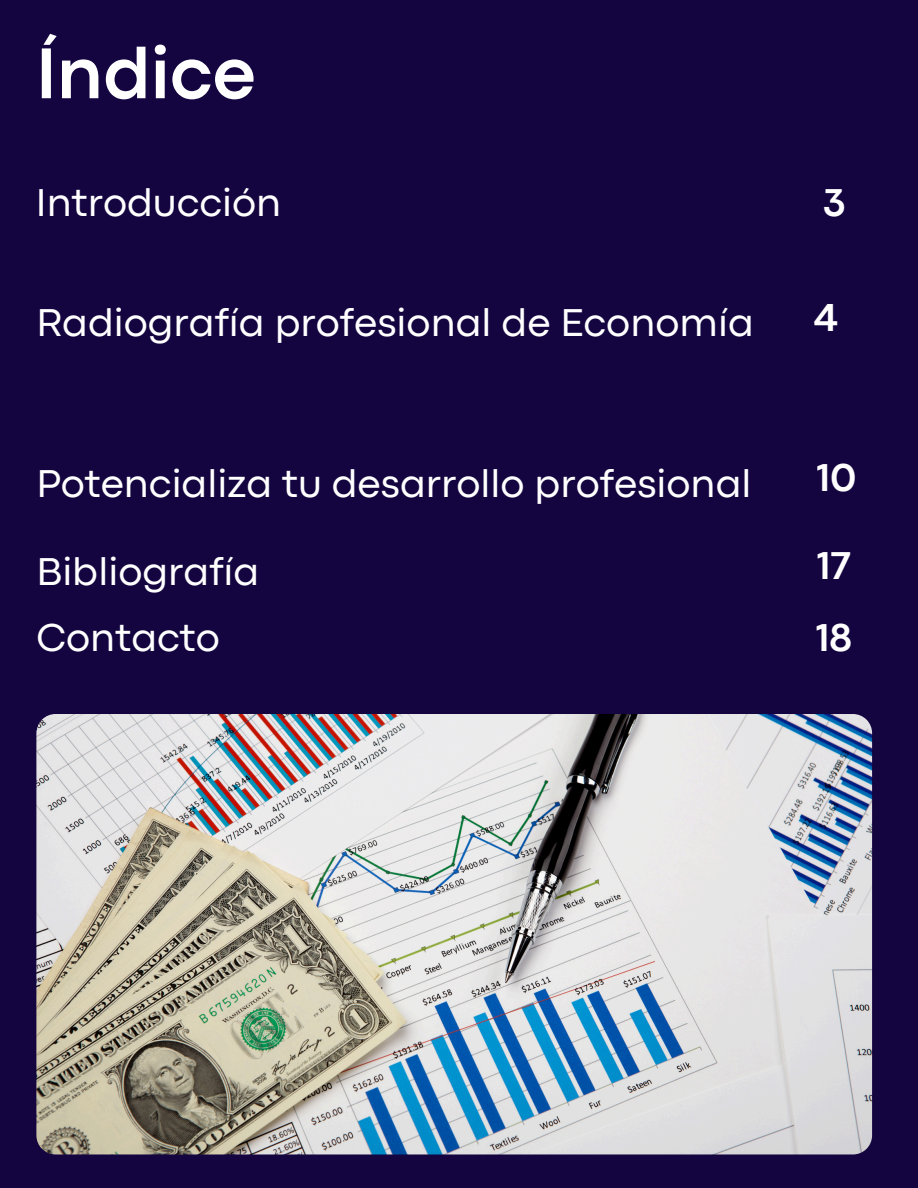
<style>
.page{position:relative;width:918px;height:1188px;background:#140540}
.page>*{position:absolute;margin:0;border:0;box-sizing:border-box;transform-origin:0 0}
.t1{font:700 75px "Codec Pro";color:#fff}
.t2{font:40.5px "Codec Pro";color:#fff}
.t3{font:700 40.5px "Codec Pro";color:#fff}
</style>
<div class="page">
<img style="left:36px;top:714px;width:836px;height:440px">
<p class="t1" style="left:36px;top:47px;width:221px">Índice</p>
<p class="t2" style="left:36px;top:188px;width:247px">Introducción</p>
<p class="t3" style="left:823px;top:188px;width:24px">3</p>
<p class="t2" style="left:36px;top:308px;width:719px">Radiografía profesional de Economía</p>
<p class="t3" style="left:814px;top:304px;width:25px">4</p>
<p class="t2" style="left:36px;top:470px;width:717px">Potencializa tu desarrollo profesional</p>
<p class="t3" style="left:817px;top:463px;width:41px">10</p>
<p class="t2" style="left:36px;top:557px;width:224px">Bibliografía</p>
<p class="t3" style="left:817px;top:551px;width:36px">17</p>
<p class="t2" style="left:36px;top:623px;width:185px">Contacto</p>
<p class="t3" style="left:816px;top:623px;width:38px">18</p>
</div>
